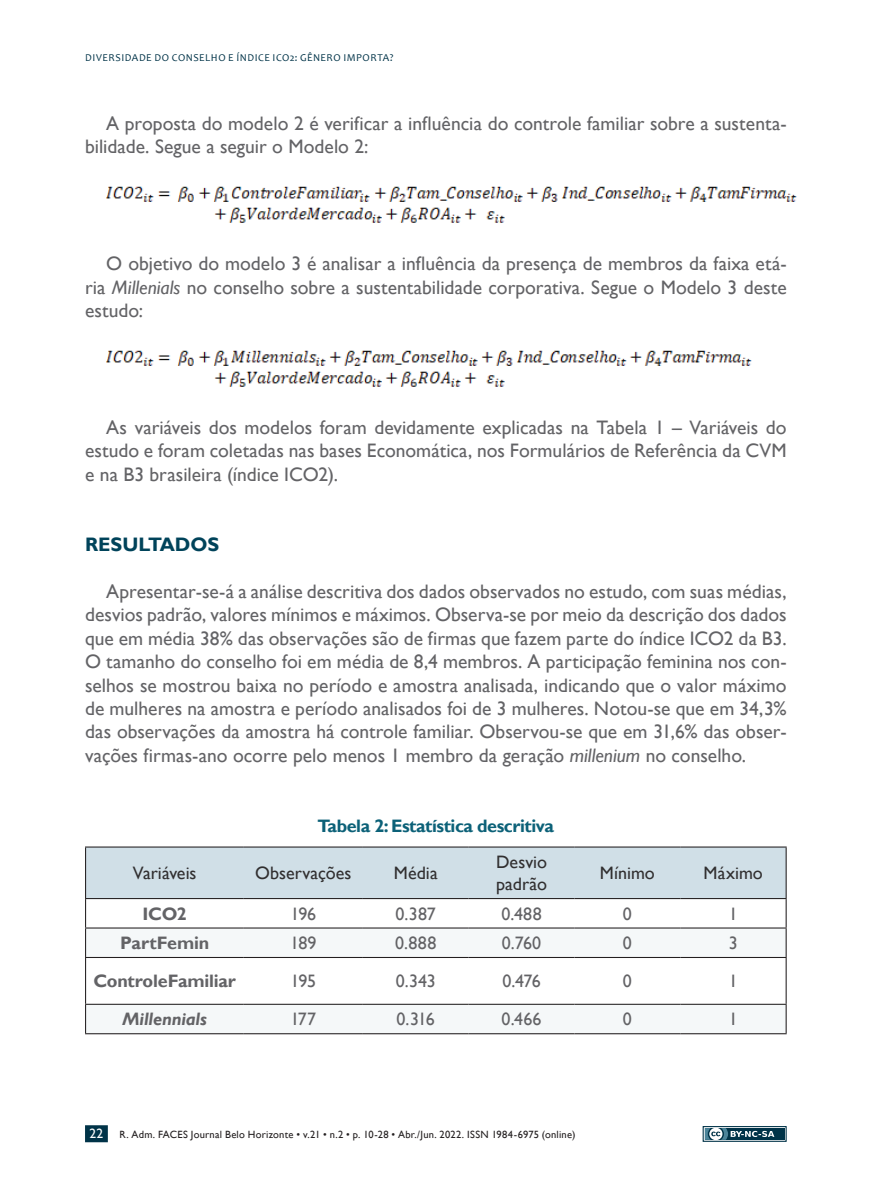
<style>
.page{position:relative;width:893px;height:1191px;background:#fff}
.page>*{position:absolute;margin:0;border:0;box-sizing:border-box;transform-origin:0 0}
.t1{font:19.5px/23.4px "Gill Sans";color:#636366;text-align:justify}
.t2{font:700 19.5px "Gill Sans";color:#00435a}
.t3{font:18px "Gill Sans";letter-spacing:-.005em;color:#636366}
.t4{font:18px/21.6px "Gill Sans";color:#312f30}
.t5{font:700 18px "Gill Sans";letter-spacing:-.025em;color:#0c6178}
.t6{font:700 18px "Gill Sans";letter-spacing:-.015em;color:#636366}
.t7{font:italic 700 18px "Gill Sans";letter-spacing:-.01em;color:#636366}
.t8{font:13.5px "Gill Sans";color:#fff}
.t9{font:10.5px "Gill Sans";letter-spacing:.02em;color:#231f20}
.t10{font:10.5px "Candara";letter-spacing:.05em;color:#003348}
.s1{font-style:italic}
</style>
<div class="page">
<div style="left:85px;top:1125px;width:23px;height:17px;background:#003348"></div>
<svg style="left:703px;top:1126px;width:84px;height:15px"></svg>
<div style="left:705px;top:1128px;width:80px;height:11px;background:#003348"></div>
<svg style="left:705px;top:1128px;width:69px;height:11px"></svg>
<img style="left:106px;top:186px;width:691px;height:37px">
<img style="left:106px;top:350px;width:646px;height:37px">
<svg style="left:86px;top:958px;width:700px;height:75px"></svg>
<svg style="left:85px;top:847px;width:702px;height:110px"></svg>
<hr style="left:85px;top:957px;width:159px;height:1px;background:#231f20">
<hr style="left:85px;top:958px;width:1px;height:45px;background:#231f20">
<hr style="left:244px;top:957px;width:119px;height:1px;background:#231f20">
<hr style="left:363px;top:957px;width:106px;height:1px;background:#231f20">
<hr style="left:469px;top:957px;width:105px;height:1px;background:#231f20">
<hr style="left:574px;top:957px;width:106px;height:1px;background:#231f20">
<hr style="left:680px;top:957px;width:107px;height:1px;background:#231f20">
<hr style="left:786px;top:958px;width:1px;height:45px;background:#231f20">
<hr style="left:85px;top:1003px;width:159px;height:1px;background:#231f20">
<svg style="left:85px;top:1004px;width:1px;height:29px"></svg>
<hr style="left:244px;top:1003px;width:119px;height:1px;background:#231f20">
<hr style="left:363px;top:1003px;width:106px;height:1px;background:#231f20">
<hr style="left:469px;top:1003px;width:105px;height:1px;background:#231f20">
<hr style="left:574px;top:1003px;width:106px;height:1px;background:#231f20">
<hr style="left:680px;top:1003px;width:107px;height:1px;background:#231f20">
<svg style="left:786px;top:1004px;width:1px;height:29px"></svg>
<hr style="left:85px;top:1033px;width:159px;height:1px;background:#231f20">
<hr style="left:244px;top:1033px;width:119px;height:1px;background:#231f20">
<hr style="left:363px;top:1033px;width:106px;height:1px;background:#231f20">
<hr style="left:469px;top:1033px;width:105px;height:1px;background:#231f20">
<hr style="left:574px;top:1033px;width:106px;height:1px;background:#231f20">
<hr style="left:680px;top:1033px;width:107px;height:1px;background:#231f20">
<hr style="left:85px;top:846px;width:159px;height:1px;background:#231f20">
<hr style="left:85px;top:847px;width:1px;height:51px;background:#231f20">
<hr style="left:244px;top:846px;width:119px;height:1px;background:#231f20">
<hr style="left:363px;top:846px;width:106px;height:1px;background:#231f20">
<hr style="left:469px;top:846px;width:105px;height:1px;background:#231f20">
<hr style="left:574px;top:846px;width:106px;height:1px;background:#231f20">
<hr style="left:680px;top:846px;width:107px;height:1px;background:#231f20">
<hr style="left:786px;top:847px;width:1px;height:51px;background:#231f20">
<p class="t10" style="left:85px;top:51px;width:108px">DIVERSIDADE DO CONSELH</p>
<p class="t10" style="left:218px;top:51px;width:177px">O E ÍN DICE ICO2: GÊNERO IMPORTA?</p>
<p class="t1" style="left:85px;top:112px;width:703px;text-indent:21px">A proposta do modelo 2 é verificar a influência do controle familiar sobre a sustenta&shy;bilidade. Segue a seguir o Modelo 2:</p>
<p class="t1" style="left:85px;top:252px;width:703px;text-indent:21px">O objetivo do modelo 3 é analisar a influência da presença de membros da faixa etá&shy;ria <span class="s1">Millenials</span> no conselho sobre a sustentabilidade corporativa. Segue o Modelo 3 deste estudo:</p>
<p class="t1" style="left:85px;top:416px;width:703px;text-indent:21px">As variáveis dos modelos foram devidamente explicadas na Tabela 1 – Variáveis do estudo e foram coletadas nas bases Economática, nos Formulários de Referência da CVM e na B3 brasileira (índice ICO2).</p>
<p class="t2" style="left:85px;top:533px;width:136px">RESULTADOS</p>
<p class="t1" style="left:85px;top:580px;width:703px;text-indent:21px">Apresentar-se-á a análise descritiva dos dados observados no estudo, com suas médias, desvios padrão, valores mínimos e máximos. Observa-se por meio da descrição dos dados que em média 38% das observações são de firmas que fazem parte do índice ICO2 da B3.<br>O tamanho do conselho foi em média de 8,4 membros. A participação feminina nos con&shy;selhos se mostrou baixa no período e amostra analisada, indicando que o valor máximo de mulheres na amostra e período analisados foi de 3 mulheres. Notou-se que em 34,3% das observações da amostra há controle familiar. Observou-se que em 31,6% das obser&shy;vações firmas-ano ocorre pelo menos 1 membro da geração <span class="s1">millenium</span> no conselho.</p>
<p class="t5" style="left:318px;top:815px;width:238px">Tabela 2: Estatística descritiva</p>
<p class="t4" style="left:133px;top:862px;width:65px">Variáveis</p>
<p class="t4" style="left:255px;top:862px;width:98px">Observações</p>
<p class="t4" style="left:394px;top:862px;width:45px">Média</p>
<p class="t4" style="left:496px;top:851px;width:52px">Desvio padrão</p>
<p class="t4" style="left:600px;top:862px;width:56px">Mínimo</p>
<p class="t4" style="left:704px;top:862px;width:61px">Máximo</p>
<p class="t6" style="left:142px;top:902px;width:46px">ICO2</p>
<p class="t3" style="left:290px;top:903px;width:27px">196</p>
<p class="t3" style="left:396px;top:903px;width:42px">0.387</p>
<p class="t3" style="left:501px;top:903px;width:42px">0.488</p>
<p class="t3" style="left:623px;top:903px;width:10px">0</p>
<p class="t3" style="left:729px;top:903px;width:10px">1</p>
<p class="t6" style="left:120px;top:932px;width:90px">PartFemin</p>
<p class="t3" style="left:290px;top:932px;width:28px">189</p>
<p class="t3" style="left:395px;top:932px;width:43px">0.888</p>
<p class="t3" style="left:502px;top:932px;width:41px">0.760</p>
<p class="t3" style="left:623px;top:932px;width:10px">0</p>
<p class="t3" style="left:729px;top:932px;width:10px">3</p>
<p class="t6" style="left:93px;top:970px;width:144px">ControleFamiliar</p>
<p class="t3" style="left:290px;top:970px;width:27px">195</p>
<p class="t3" style="left:396px;top:970px;width:42px">0.343</p>
<p class="t3" style="left:502px;top:970px;width:40px">0.476</p>
<p class="t3" style="left:623px;top:970px;width:10px">0</p>
<p class="t3" style="left:729px;top:970px;width:10px">1</p>
<p class="t7" style="left:122px;top:1008px;width:86px">Millennials</p>
<p class="t3" style="left:290px;top:1008px;width:27px">177</p>
<p class="t3" style="left:397px;top:1008px;width:40px">0.316</p>
<p class="t3" style="left:502px;top:1008px;width:41px">0.466</p>
<p class="t3" style="left:623px;top:1008px;width:10px">0</p>
<p class="t3" style="left:729px;top:1008px;width:10px">1</p>
<p class="t8" style="left:90px;top:1125px;width:15px">22</p>
<p class="t9" style="left:120px;top:1128px;width:457px">R. Adm. FACES Journal Belo Horizonte • v.21 • n.2 • p. 10-28 • Abr./Jun. 2022. ISSN 1984-6975 (online)</p>
</div>
